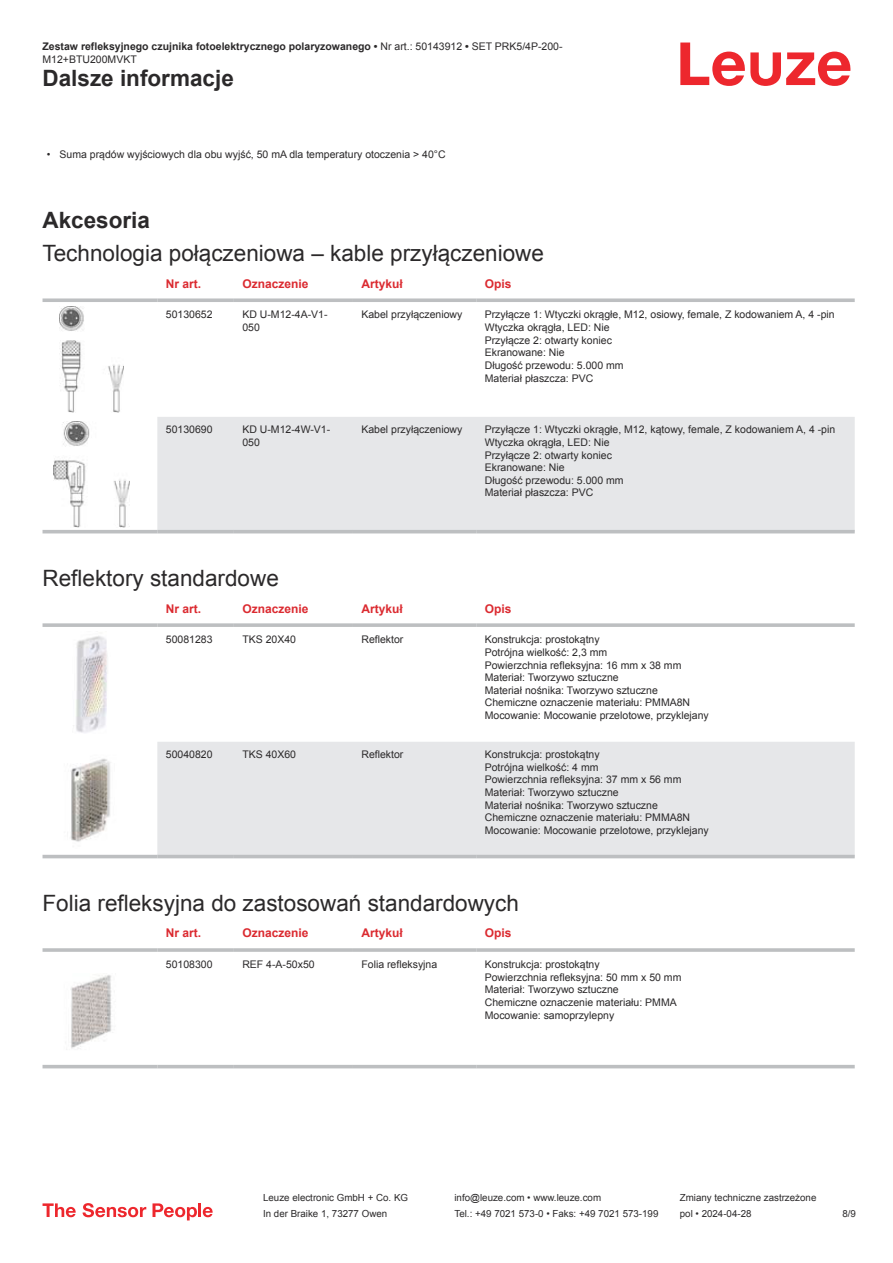
<style>
.page{position:relative;width:893px;height:1263px;background:#fff}
.page>*{position:absolute;margin:0;border:0;box-sizing:border-box;transform-origin:0 0}
.t1{font:22.5px "Arial";color:#2b292a}
.t2{font:700 22.5px "Arial";color:#2b292a}
.t3{font:700 12px "Arial";color:#db2a30}
.t4{font:10.5px/12.6px "Arial";color:#2b292a}
.t5{font:700 10.5px/12.6px "Arial";color:#2b292a}
.t6{font:9.75px "Arial";color:#2b292a}
.s1{font-weight:400}
</style>
<div class="page">
<svg style="left:680px;top:43px;width:170px;height:43px"></svg>
<svg style="left:43px;top:464px;width:812px;height:70px"></svg>
<div style="left:157px;top:417px;width:698px;height:113px;background:#e6e7e9"></div>
<svg style="left:43px;top:298px;width:114px;height:4px"></svg>
<svg style="left:157px;top:298px;width:77px;height:4px"></svg>
<svg style="left:234px;top:298px;width:119px;height:4px"></svg>
<svg style="left:353px;top:298px;width:123px;height:4px"></svg>
<svg style="left:476px;top:298px;width:379px;height:4px;background:#c4c6c8"></svg>
<hr style="left:43px;top:530px;width:114px;height:3px;background:#bdbfc1">
<hr style="left:157px;top:530px;width:77px;height:3px;background:#bdbfc1">
<hr style="left:234px;top:530px;width:119px;height:3px;background:#bdbfc1">
<hr style="left:353px;top:530px;width:123px;height:3px;background:#bdbfc1">
<hr style="left:476px;top:530px;width:379px;height:3px;background:#bdbfc1">
<img style="left:59px;top:306px;width:65px;height:107px">
<img style="left:54px;top:421px;width:75px;height:106px">
<svg style="left:43px;top:854px;width:812px;height:5px"></svg>
<div style="left:157px;top:742px;width:698px;height:113px;background:#e6e7e9"></div>
<svg style="left:43px;top:623px;width:114px;height:4px"></svg>
<svg style="left:157px;top:623px;width:77px;height:4px"></svg>
<svg style="left:234px;top:623px;width:119px;height:4px"></svg>
<svg style="left:353px;top:623px;width:123px;height:4px"></svg>
<svg style="left:476px;top:623px;width:379px;height:4px;background:#c3c5c7"></svg>
<hr style="left:43px;top:855px;width:114px;height:3px;background:#bdbfc1">
<hr style="left:157px;top:855px;width:77px;height:3px;background:#bdbfc1">
<hr style="left:234px;top:855px;width:119px;height:3px;background:#bdbfc1">
<hr style="left:353px;top:855px;width:123px;height:3px;background:#bdbfc1">
<hr style="left:476px;top:855px;width:379px;height:3px;background:#bdbfc1">
<img style="left:73px;top:636px;width:34px;height:97px">
<img style="left:70px;top:758px;width:41px;height:84px">
<svg style="left:43px;top:1068px;width:812px;height:1px"></svg>
<hr style="left:43px;top:948px;width:114px;height:4px;background:#bdbfc1">
<hr style="left:157px;top:948px;width:77px;height:4px;background:#c8cacb">
<hr style="left:234px;top:948px;width:119px;height:4px;background:#c3c5c6">
<hr style="left:353px;top:948px;width:123px;height:4px;background:#bdbfc1">
<hr style="left:476px;top:948px;width:379px;height:4px;background:#c8cacb">
<hr style="left:43px;top:1065px;width:114px;height:3px;background:#bdbfc1">
<hr style="left:157px;top:1065px;width:77px;height:3px;background:#bdbfc1">
<hr style="left:234px;top:1065px;width:119px;height:3px;background:#bdbfc1">
<hr style="left:353px;top:1065px;width:123px;height:3px;background:#bdbfc1">
<hr style="left:476px;top:1065px;width:379px;height:3px;background:#bdbfc1">
<img style="left:71px;top:975px;width:41px;height:74px">
<svg style="left:43px;top:1203px;width:33px;height:14px"></svg>
<svg style="left:83px;top:1203px;width:63px;height:14px"></svg>
<svg style="left:153px;top:1203px;width:44px;height:17px"></svg>
<hr style="left:198px;top:1203px;width:3px;height:14px;background:#ed272d">
<svg style="left:203px;top:1207px;width:10px;height:10px"></svg>
<p class="t5" style="left:43px;top:41px;width:522px">Zestaw refleksyjnego czujnika fotoelektrycznego polaryzowanego • <span class="s1">Nr art.: 50143912</span> • <span class="s1">SET PRK5/4P-200-<br>M12+BTU200MVKT</span></p>
<h1 class="t2" style="left:43px;top:63px;width:193px">Dalsze informacje</h1>
<p class="t4" style="left:47px;top:148px;width:400px">• Suma prądów wyjściowych dla obu wyjść, 50 mA dla temperatury otoczenia &gt; 40°C</p>
<h1 class="t2" style="left:43px;top:211px;width:109px">Akcesoria</h1>
<h1 class="t1" style="left:43px;top:238px;width:503px">Technologia połączeniowa – kable przyłączeniowe</h1>
<p class="t3" style="left:166px;top:279px;width:37px">Nr art.</p>
<p class="t3" style="left:242px;top:279px;width:68px">Oznaczenie</p>
<p class="t3" style="left:361px;top:275px;width:43px">Artykuł</p>
<p class="t3" style="left:485px;top:279px;width:28px">Opis</p>
<p class="t4" style="left:166px;top:308px;width:48px">50130652</p>
<p class="t4" style="left:242px;top:309px;width:87px">KD U-M12-4A-V1-<br>050</p>
<p class="t4" style="left:361px;top:308px;width:102px">Kabel przyłączeniowy</p>
<p class="t4" style="left:485px;top:308px;width:351px">Przyłącze 1: Wtyczki okrągłe, M12, osiowy, female, Z kodowaniem A, 4 -pin<br>Wtyczka okrągła, LED: Nie<br>Przyłącze 2: otwarty koniec<br>Ekranowane: Nie<br>Długość przewodu: 5.000 mm<br>Materiał płaszcza: PVC</p>
<p class="t4" style="left:166px;top:423px;width:48px">50130690</p>
<p class="t4" style="left:242px;top:424px;width:89px">KD U-M12-4W-V1-<br>050</p>
<p class="t4" style="left:361px;top:423px;width:102px">Kabel przyłączeniowy</p>
<p class="t4" style="left:485px;top:423px;width:352px">Przyłącze 1: Wtyczki okrągłe, M12, kątowy, female, Z kodowaniem A, 4 -pin<br>Wtyczka okrągła, LED: Nie<br>Przyłącze 2: otwarty koniec<br>Ekranowane: Nie<br>Długość przewodu: 5.000 mm<br>Materiał płaszcza: PVC</p>
<h1 class="t1" style="left:43px;top:563px;width:238px">Reflektory standardowe</h1>
<p class="t3" style="left:166px;top:604px;width:37px">Nr art.</p>
<p class="t3" style="left:242px;top:604px;width:68px">Oznaczenie</p>
<p class="t3" style="left:361px;top:600px;width:43px">Artykuł</p>
<p class="t3" style="left:485px;top:604px;width:28px">Opis</p>
<p class="t4" style="left:166px;top:633px;width:48px">50081283</p>
<p class="t4" style="left:242px;top:634px;width:55px">TKS 20X40</p>
<p class="t4" style="left:361px;top:633px;width:44px">Reflektor</p>
<p class="t4" style="left:485px;top:633px;width:226px">Konstrukcja: prostokątny<br>Potrójna wielkość: 2,3 mm<br>Powierzchnia refleksyjna: 16 mm x 38 mm Materiał: Tworzywo sztuczne<br>Materiał nośnika: Tworzywo sztuczne Chemiczne oznaczenie materiału: PMMA8N Mocowanie: Mocowanie przelotowe, przyklejany</p>
<p class="t4" style="left:166px;top:748px;width:48px">50040820</p>
<p class="t4" style="left:242px;top:748px;width:55px">TKS 40X60</p>
<p class="t4" style="left:361px;top:748px;width:44px">Reflektor</p>
<p class="t4" style="left:485px;top:748px;width:226px">Konstrukcja: prostokątny<br>Potrójna wielkość: 4 mm<br>Powierzchnia refleksyjna: 37 mm x 56 mm Materiał: Tworzywo sztuczne<br>Materiał nośnika: Tworzywo sztuczne Chemiczne oznaczenie materiału: PMMA8N Mocowanie: Mocowanie przelotowe, przyklejany</p>
<h1 class="t1" style="left:43px;top:888px;width:478px">Folia refleksyjna do zastosowań standardowych</h1>
<p class="t3" style="left:166px;top:929px;width:37px">Nr art.</p>
<p class="t3" style="left:242px;top:929px;width:68px">Oznaczenie</p>
<p class="t3" style="left:361px;top:925px;width:43px">Artykuł</p>
<p class="t3" style="left:485px;top:929px;width:28px">Opis</p>
<p class="t4" style="left:166px;top:958px;width:48px">50108300</p>
<p class="t4" style="left:242px;top:958px;width:74px">REF 4-A-50x50</p>
<p class="t4" style="left:361px;top:958px;width:77px">Folia refleksyjna</p>
<p class="t4" style="left:485px;top:958px;width:198px">Konstrukcja: prostokątny<br>Powierzchnia refleksyjna: 50 mm x 50 mm<br>Materiał: Tworzywo sztuczne<br>Chemiczne oznaczenie materiału: PMMA<br>Mocowanie: samoprzylepny</p>
<p class="t6" style="left:263px;top:1191px;width:146px">Leuze electronic GmbH + Co. KG</p>
<p class="t6" style="left:454px;top:1191px;width:148px">info@leuze.com • www.leuze.com</p>
<p class="t6" style="left:680px;top:1191px;width:138px">Zmiany techniczne zastrzeżone</p>
<p class="t6" style="left:263px;top:1207px;width:126px">In der Braike 1, 73277 Owen</p>
<p class="t6" style="left:454px;top:1207px;width:205px">Tel.: +49 7021 573-0 • Faks: +49 7021 573-199</p>
<p class="t6" style="left:680px;top:1207px;width:73px">pol • 2024-04-28</p>
<p class="t6" style="left:842px;top:1207px;width:15px">8 /9</p>
</div>
